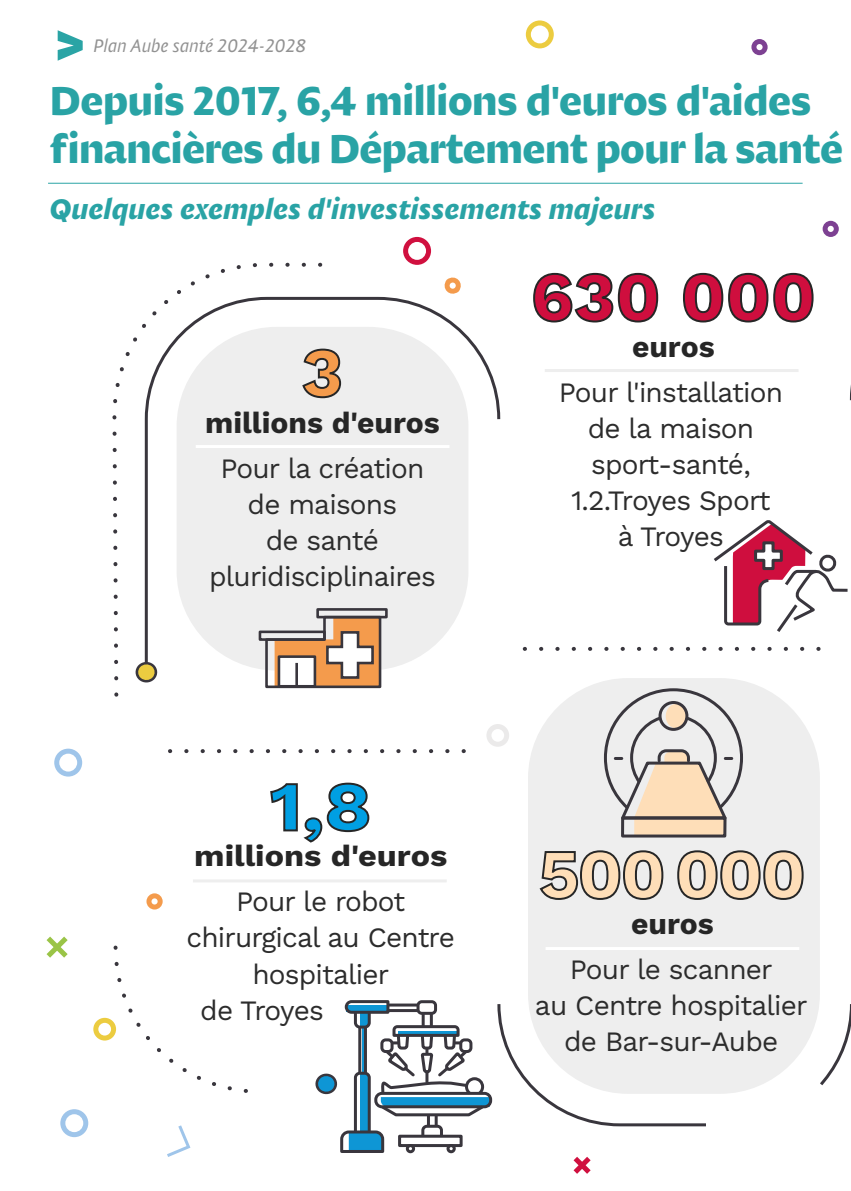
<style>
.page{position:relative;width:851px;height:1191px;background:#fff}
.page>*{position:absolute;margin:0;border:0;box-sizing:border-box;transform-origin:0 0}
.t1{font:700 70px "Work Sans";color:#cf0e3e}
.t2{font:700 70px "Work Sans";letter-spacing:-.03em;color:#fedeb8}
.t3{font:700 70px "Work Sans";color:#009fe3;scale:1.08 1}
.t4{font:700 70px "Work Sans";color:#f49b4c}
.t5{font:900 50px "Work Sans";color:#2aa4a5}
.t6{font:40px/48px "Diurnal Display Std Bld";letter-spacing:-.015em;color:#29a3a5}
.t7{font:700 30px "Work Sans";color:#262626}
.t8{font:700 30px "Work Sans";color:#262626;scale:1.08 1}
.t9{font:28px/36px "Work Sans";letter-spacing:-.03em;color:#2c2c2c;text-align:center}
.t10{font:28px "Diurnal Display Std Bld Ita";letter-spacing:.01em;color:#29a3a5}
.t11{font:italic 300 18px "Diurnal Display Std";letter-spacing:.01em;color:#929292}
</style>
<div class="page">
<div style="left:528px;top:678px;width:291px;height:415px;background:#eee;border-radius:100px"></div>
<svg style="left:330px;top:296px;width:171px;height:369px"></svg>
<svg style="left:497px;top:1004px;width:211px;height:123px"></svg>
<svg style="left:816px;top:1003px;width:34px;height:83px"></svg>
<svg style="left:112px;top:262px;width:218px;height:435px"></svg>
<svg style="left:524px;top:647px;width:297px;height:4px"></svg>
<svg style="left:170px;top:749px;width:296px;height:4px"></svg>
<svg style="left:533px;top:272px;width:126px;height:51px"></svg>
<svg style="left:683px;top:272px;width:131px;height:51px"></svg>
<svg style="left:315px;top:1000px;width:174px;height:154px"></svg>
<svg style="left:270px;top:782px;width:100px;height:61px"></svg>
<hr style="left:193px;top:879px;width:253px;height:3px;background:#eee">
<svg style="left:301px;top:347px;width:41px;height:52px;background:#c4c4c4"></svg>
<svg style="left:264px;top:614px;width:118px;height:75px;background:#d6ae8d"></svg>
<div style="left:279px;top:656px;width:36px;height:30px;background:#fff"></div>
<div style="left:277px;top:655px;width:39px;height:32px;border:3px solid #39363d"></div>
<div style="left:258px;top:630px;width:68px;height:11px;border:3px solid #39363d"></div>
<div style="left:316px;top:608px;width:71px;height:10px;border:3px solid #39363d"></div>
<hr style="left:295px;top:663px;width:3px;height:23px;background:#39363d">
<svg style="left:539px;top:850px;width:125px;height:50px"></svg>
<svg style="left:677px;top:850px;width:127px;height:50px"></svg>
<div style="left:634px;top:817px;width:91px;height:19px;background:#fedeb8"></div>
<div style="left:621px;top:816px;width:105px;height:21px;border:3px solid #39363d"></div>
<svg style="left:603px;top:688px;width:140px;height:134px"></svg>
<hr style="left:545px;top:947px;width:254px;height:3px;background:#fff">
<hr style="left:196px;top:445px;width:253px;height:3px;background:#fff">
<hr style="left:544px;top:369px;width:254px;height:3px;background:#eee">
<hr style="left:48px;top:183px;width:754px;height:1px;background:#2aa4a5">
<svg style="left:54px;top:748px;width:28px;height:28px"></svg>
<svg style="left:525px;top:20px;width:28px;height:28px"></svg>
<svg style="left:60px;top:1109px;width:28px;height:28px"></svg>
<svg style="left:403px;top:237px;width:28px;height:28px"></svg>
<svg style="left:486px;top:724px;width:23px;height:22px"></svg>
<svg style="left:822px;top:221px;width:16px;height:16px"></svg>
<svg style="left:440px;top:277px;width:25px;height:21px"></svg>
<svg style="left:146px;top:893px;width:17px;height:16px"></svg>
<svg style="left:751px;top:39px;width:16px;height:16px"></svg>
<svg style="left:573px;top:1156px;width:17px;height:17px"></svg>
<svg style="left:47px;top:936px;width:21px;height:21px"></svg>
<svg style="left:167px;top:1125px;width:23px;height:32px"></svg>
<svg style="left:93px;top:945px;width:155px;height:148px"></svg>
<svg style="left:714px;top:520px;width:134px;height:112px"></svg>
<h2 class="t5" style="left:55px;top:5px;width:32px">&gt;</h2>
<p class="t11" style="left:93px;top:34px;width:214px">Plan Aube santé 2024-2028</p>
<h3 class="t6" style="left:50px;top:76px;width:794px">Depuis 2017, 6,4 millions d'euros d'aides<br>f inancières du Département pour la santé</h3>
<p class="t10" style="left:50px;top:190px;width:606px">Quelques exemples d'investissements majeurs</p>
<h1 class="t4" style="left:301px;top:320px;width:43px">3</h1>
<p class="t7" style="left:205px;top:399px;width:236px">millions d'euros</p>
<p class="t9" style="left:209px;top:449px;width:228px">Pour la création de maisons<br>de santé pluridisciplinaires</p>
<h1 class="t3" style="left:270px;top:753px;width:96px">1,8</h1>
<p class="t8" style="left:194px;top:833px;width:236px">millions d'euros</p>
<p class="t9" style="left:236px;top:882px;width:171px">Pour le robot</p>
<p class="t9" style="left:187px;top:918px;width:270px">chirurgical au Centre</p>
<p class="t9" style="left:252px;top:954px;width:138px">hospitalier</p>
<p class="t9" style="left:200px;top:990px;width:125px">de Troyes</p>
<h1 class="t1" style="left:530px;top:244px;width:286px">630 000</h1>
<p class="t7" style="left:632px;top:324px;width:84px">euros</p>
<p class="t9" style="left:559px;top:373px;width:225px">Pour l'installation de la maison sport-santé,<br>1.2.Troyes Sport<br>à Troyes</p>
<h1 class="t2" style="left:539px;top:821px;width:268px">500 000</h1>
<p class="t7" style="left:631px;top:901px;width:84px">euros</p>
<p class="t9" style="left:535px;top:950px;width:274px">Pour le scanner<br>au Centre hospitalier de Bar-sur-Aube</p>
</div>
